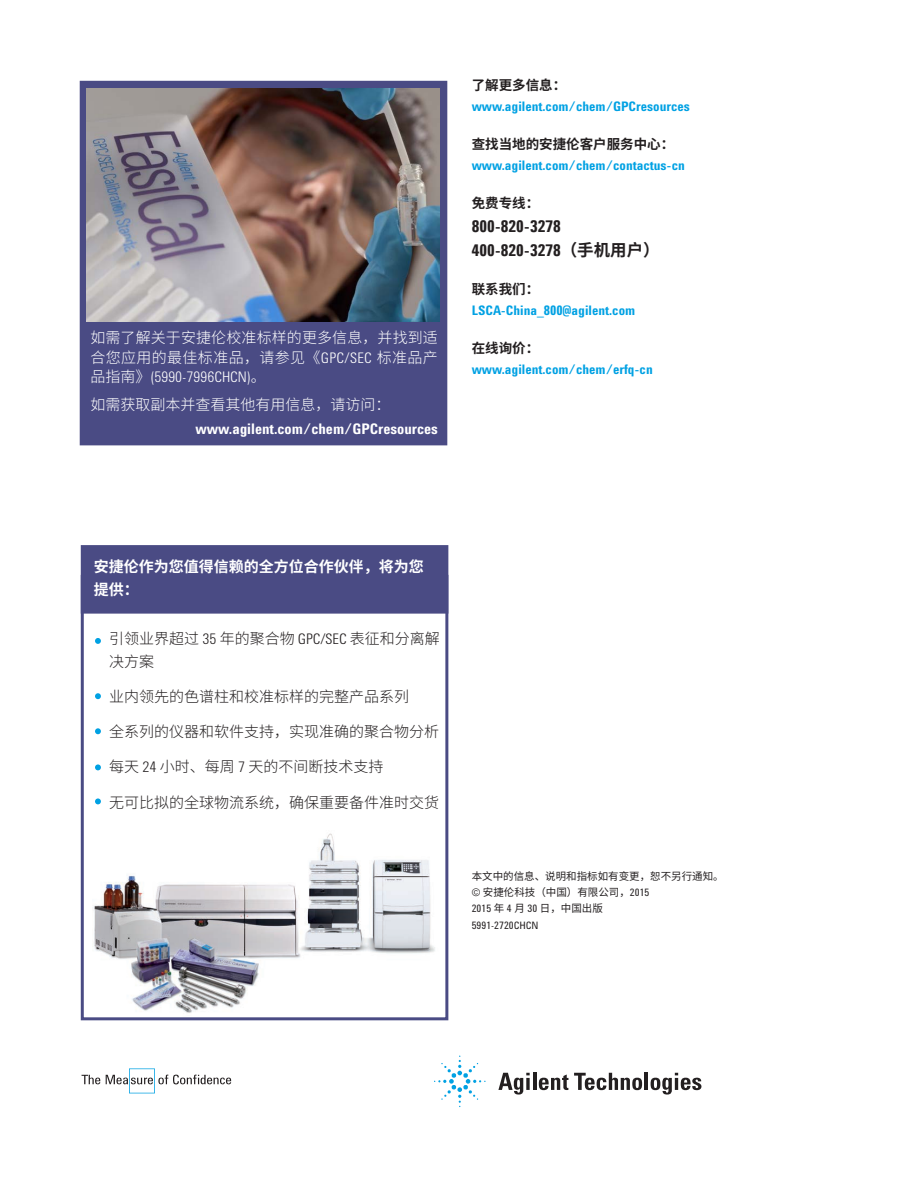
<style>
.page{position:relative;width:918px;height:1188px;background:#fff}
.page>*{position:absolute;margin:0;border:0;box-sizing:border-box;transform-origin:0 0}
.t1{font:700 16.5px/24px "Agilent Cond TT";color:#231f20}
.t2{font:300 15px/22.5px "Noto Sans CJ Ksc";color:#231f20}
.t3{font:300 15px/19.5px "Noto Sans CJ Ksc";letter-spacing:.01em;color:#fff}
.t4{font:700 15px "Agilent Condensed CFF";color:#fff}
.t5{font:700 15px/22.5px "Noto Sans CJ Ksc";color:#fff}
.t6{font:300 15px "Agilent Condensed CFF";color:#fff}
.t7{font:700 13.5px "Agilent Condensed CFF";color:#00a1e3}
.t8{font:700 13.5px "Noto Sans CJ Ksc";color:#231f20}
.t9{font:10.5px/16.2px "Noto Sans CJ Ksc";color:#231f20}
.t10{font:10.5px "Agilent Condensed CFF";color:#231f20}
.s1{font-family:"Agilent Condensed CFF"}
.s2{font-family:"Noto Sans CJ Ksc"}
</style>
<div class="page">
<svg style="left:498px;top:1073px;width:32px;height:22px"></svg>
<hr style="left:533px;top:1073px;width:3px;height:17px;background:#231f20">
<svg style="left:539px;top:1075px;width:29px;height:15px"></svg>
<svg style="left:574px;top:1073px;width:68px;height:17px"></svg>
<hr style="left:645px;top:1073px;width:3px;height:17px;background:#231f20">
<svg style="left:651px;top:1073px;width:50px;height:22px"></svg>
<svg style="left:434px;top:1056px;width:52px;height:51px"></svg>
<div style="left:80px;top:81px;width:367px;height:364px;background:#4a4b84"></div>
<svg style="left:82px;top:1075px;width:18px;height:9px"></svg>
<svg style="left:106px;top:1068px;width:125px;height:25px"></svg>
<img style="left:86px;top:88px;width:353px;height:234px">
<div style="left:81px;top:575px;width:367px;height:445px;border:3px solid #4a4b84"></div>
<img style="left:92px;top:833px;width:346px;height:184px">
<div style="left:81px;top:545px;width:367px;height:69px;background:#4a4b84;border:3px solid #4a4b84"></div>
<svg style="left:95px;top:638px;width:6px;height:6px"></svg>
<svg style="left:95px;top:693px;width:6px;height:6px"></svg>
<svg style="left:95px;top:728px;width:6px;height:6px"></svg>
<svg style="left:95px;top:764px;width:6px;height:6px"></svg>
<svg style="left:95px;top:798px;width:6px;height:6px"></svg>
<p class="t3" style="left:90px;top:328px;width:349px">如需了解关于安捷伦校准标样的更多信息，并找到适合您应用的最佳标准品，请参见《<span class="s1">GPC/SEC</span> 标准品产</p>
<p class="t6" style="left:90px;top:366px;width:177px"><span class="s2">品指南》</span>(5990-7996CHCN)<span class="s2">。</span></p>
<p class="t3" style="left:90px;top:395px;width:302px">如需获取副本并查看其他有用信息，请访问：</p>
<p class="t4" style="left:195px;top:417px;width:244px">www.agilent.com/chem/GPCresources</p>
<p class="t8" style="left:472px;top:78px;width:96px">了解更多信息：</p>
<p class="t7" style="left:472px;top:96px;width:220px">www.agilent.com/chem/GPCresources</p>
<p class="t8" style="left:472px;top:137px;width:204px">查找当地的安捷伦客户服务中心：</p>
<p class="t7" style="left:472px;top:155px;width:215px">www.agilent.com/chem/contactus-cn</p>
<p class="t8" style="left:472px;top:196px;width:69px">免费专线：</p>
<p class="t1" style="left:472px;top:214px;width:190px">800-820-3278<br>400-820-3278<span class="s2">（手机用户）</span></p>
<p class="t8" style="left:472px;top:282px;width:69px">联系我们：</p>
<p class="t7" style="left:472px;top:300px;width:165px">LSCA-China_800@agilent.com</p>
<p class="t8" style="left:472px;top:341px;width:69px">在线询价：</p>
<p class="t7" style="left:472px;top:359px;width:183px">www.agilent.com/chem/erfq-cn</p>
<p class="t5" style="left:94px;top:556px;width:331px">安捷伦作为您值得信赖的全方位合作伙伴，将为您提供：</p>
<p class="t2" style="left:109px;top:628px;width:332px">引领业界超过 <span class="s1">35</span> 年的聚合物 <span class="s1">GPC/SEC</span> 表征和分离解决方案</p>
<p class="t2" style="left:109px;top:685px;width:302px">业内领先的色谱柱和校准标样的完整产品系列</p>
<p class="t2" style="left:109px;top:721px;width:332px">全系列的仪器和软件支持，实现准确的聚合物分析</p>
<p class="t2" style="left:109px;top:756px;width:276px">每天 <span class="s1">24</span> 小时、每周 <span class="s1">7</span> 天的不间断技术支持</p>
<p class="t2" style="left:109px;top:791px;width:332px">无可比拟的全球物流系统，确保重要备件准时交货</p>
<p class="t9" style="left:472px;top:868px;width:253px">本文中的信息、说明和指标如有变更，恕不另行通知。<span class="s1">©</span> 安捷伦科技（中国）有限公司，<span class="s1">2015<br>2015</span> 年 <span class="s1">4</span> 月 <span class="s1">30</span> 日，中国出版</p>
<p class="t10" style="left:472px;top:917px;width:68px">5991-2720CHCN</p>
</div>
